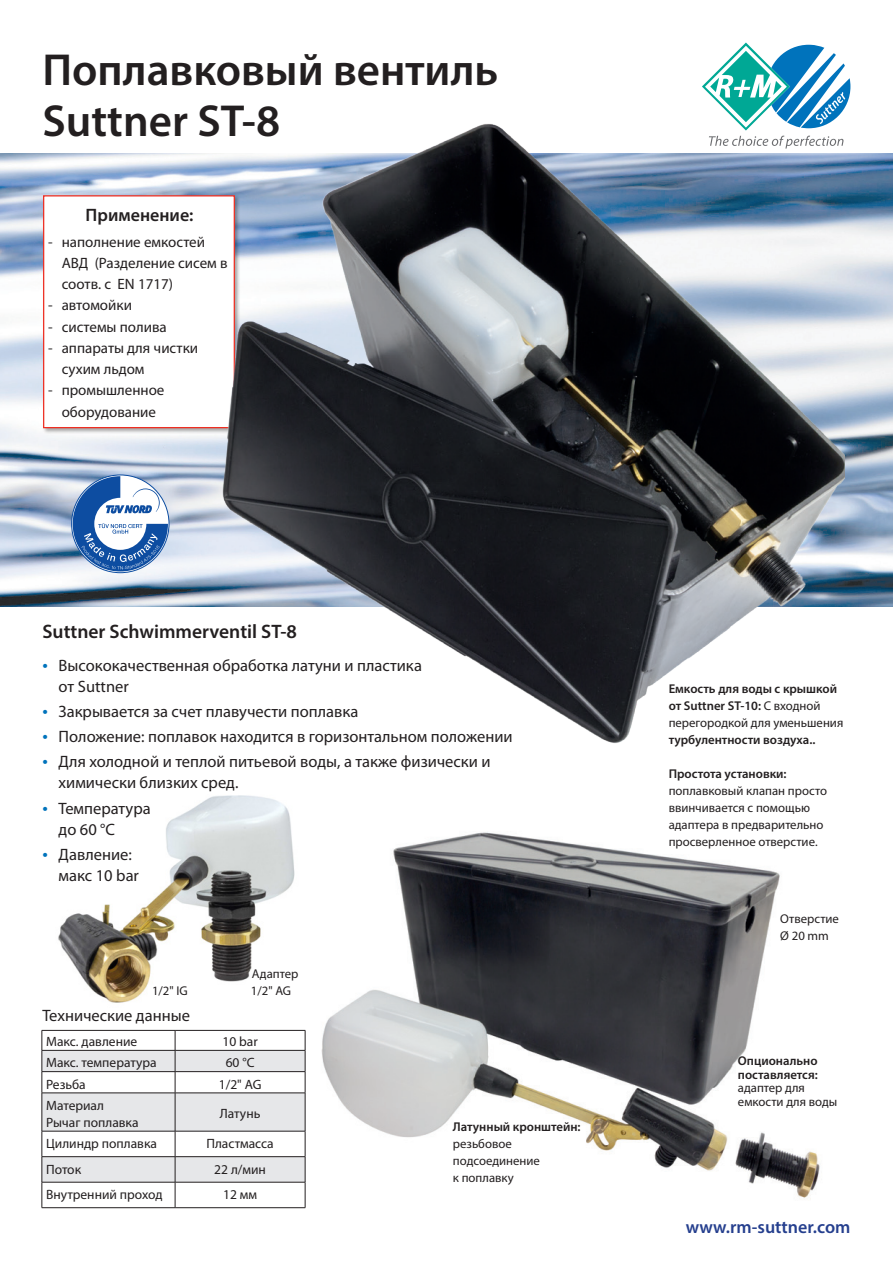
<style>
.page{position:relative;width:893px;height:1263px;background:#fff}
.page>*{position:absolute;margin:0;border:0;box-sizing:border-box;transform-origin:0 0}
.t1{font:600 45px/51px "Myriad Pro";color:#231f20}
.t2{font:600 19.5px "Myriad Pro";color:#231f20}
.t3{font:600 18px "Myriad Pro";color:#253f8e}
.t4{font:600 18px "Myriad Pro";color:#231f20}
.t5{font:16.5px/21px "Myriad Pro";color:#231f20}
.t6{font:15px/21.3px "Myriad Pro";color:#231f20}
.t7{font:13.5px/17px "Myriad Pro";color:#231f20}
.t8{font:12.75px/17px "Myriad Pro";color:#231f20}
.t9{font:600 12.75px/17px "Myriad Pro";color:#231f20}
.s1{font-size:19.5px;color:#0073bc}
.s2{font-weight:400}
</style>
<div class="page">
<img style="left:58px;top:795px;width:237px;height:208px">
<img style="left:0;top:154px;width:893px;height:452px">
<div style="left:42px;top:194px;width:199px;height:240px;background:#231f20;opacity:.4"></div>
<div style="left:43px;top:195px;width:192px;height:233px;background:#fff;border:1px solid #ee2e22"></div>
<img style="left:321px;top:832px;width:499px;height:367px">
<img style="left:212px;top:124px;width:633px;height:619px">
<svg style="left:702px;top:43px;width:148px;height:106px"></svg>
<svg style="left:73px;top:476px;width:95px;height:95px"></svg>
<svg style="left:42px;top:1030px;width:264px;height:177px"></svg>
<hr style="left:42px;top:1207px;width:133px;height:1px;background:#231f20">
<hr style="left:175px;top:1207px;width:130px;height:1px;background:#231f20">
<h1 class="t1" style="left:43px;top:43px;width:457px">Поплавковый вентиль<br>Suttner ST-8</h1>
<p class="t4" style="left:86px;top:204px;width:109px">Применение:</p>
<p class="t6" style="left:62px;top:231px;width:167px;text-indent:-14px">- наполнение емкостей<br>АВД (Разделение сисем в соотв. с EN 1717)</p>
<p class="t6" style="left:48px;top:295px;width:85px">- автомойки</p>
<p class="t6" style="left:48px;top:316px;width:120px">- системы полива</p>
<p class="t6" style="left:62px;top:338px;width:138px;text-indent:-14px">- аппараты для чистки сухим льдом</p>
<p class="t6" style="left:48px;top:380px;width:118px;text-align:center">- промышленное оборудование</p>
<p class="t2" style="left:43px;top:619px;width:256px">Suttner Schwimmerventil ST-8</p>
<p class="t5" style="left:59px;top:655px;width:365px;text-indent:-16px"><span class="s1">•</span> Высококачественная обработка латуни и пластика от Suttner</p>
<p class="t5" style="left:43px;top:701px;width:317px"><span class="s1">•</span> Закрывается за счет плавучести поплавка</p>
<p class="t5" style="left:43px;top:726px;width:471px"><span class="s1">•</span> Положение: поплавок находится в горизонтальном положении</p>
<p class="t5" style="left:59px;top:752px;width:433px;text-indent:-16px"><span class="s1">•</span> Для холодной и теплой питьевой воды, а также физически и химически близких сред.</p>
<p class="t5" style="left:59px;top:798px;width:94px;text-indent:-16px"><span class="s1">•</span> Температура до 60 °C</p>
<p class="t5" style="left:59px;top:844px;width:82px;text-indent:-16px"><span class="s1">•</span> Давление: макс 10 bar</p>
<p class="t8" style="left:252px;top:965px;width:48px">Адаптер</p>
<p class="t8" style="left:152px;top:982px;width:37px">1/2" IG</p>
<p class="t8" style="left:251px;top:982px;width:42px">1/2" AG</p>
<p class="t5" style="left:43px;top:1005px;width:149px">Технические данные</p>
<p class="t7" style="left:46px;top:1033px;width:93px">Макс. давление</p>
<p class="t7" style="left:222px;top:1033px;width:37px">10 bar</p>
<p class="t7" style="left:46px;top:1055px;width:112px">Макс. температура</p>
<p class="t7" style="left:226px;top:1055px;width:30px">60 °C</p>
<p class="t7" style="left:46px;top:1076px;width:41px">Резьба</p>
<p class="t7" style="left:219px;top:1076px;width:44px">1/2" AG</p>
<p class="t7" style="left:46px;top:1097px;width:94px">Материал<br>Рычаг поплавка</p>
<p class="t7" style="left:220px;top:1106px;width:42px">Латунь</p>
<p class="t7" style="left:46px;top:1135px;width:113px">Цилиндр поплавка</p>
<p class="t7" style="left:206px;top:1135px;width:69px">Пластмасса</p>
<p class="t7" style="left:46px;top:1161px;width:37px">Поток</p>
<p class="t7" style="left:214px;top:1161px;width:53px">22 л/мин</p>
<p class="t7" style="left:46px;top:1186px;width:118px">Внутренний проход</p>
<p class="t7" style="left:223px;top:1186px;width:35px">12 мм</p>
<p class="t9" style="left:453px;top:1118px;width:129px">Латунный кронштейн:</p>
<p class="t8" style="left:453px;top:1136px;width:89px">резьбовое подсоединение к поплавку</p>
<p class="t9" style="left:669px;top:680px;width:176px">Емкость для воды с крышкой от Suttner ST-10: <span class="s2">С входной перегородкой для уменьшения</span></p>
<p class="t9" style="left:669px;top:731px;width:148px">турбулентности воздуха..</p>
<p class="t9" style="left:669px;top:765px;width:119px">Простота установки:</p>
<p class="t8" style="left:669px;top:783px;width:160px">поплавковый клапан просто ввинчивается с помощью адаптера в предварительно просверленное отверстие.</p>
<p class="t8" style="left:780px;top:910px;width:60px">Отверстие<br>Ø 20 mm</p>
<p class="t9" style="left:738px;top:1054px;width:81px;line-height:13.5px">Опционально поставляется:</p>
<p class="t8" style="left:738px;top:1082px;width:101px;line-height:13.5px">адаптер для емкости для воды</p>
<p class="t3" style="left:686px;top:1215px;width:166px">www.rm-suttner.com</p>
</div>
